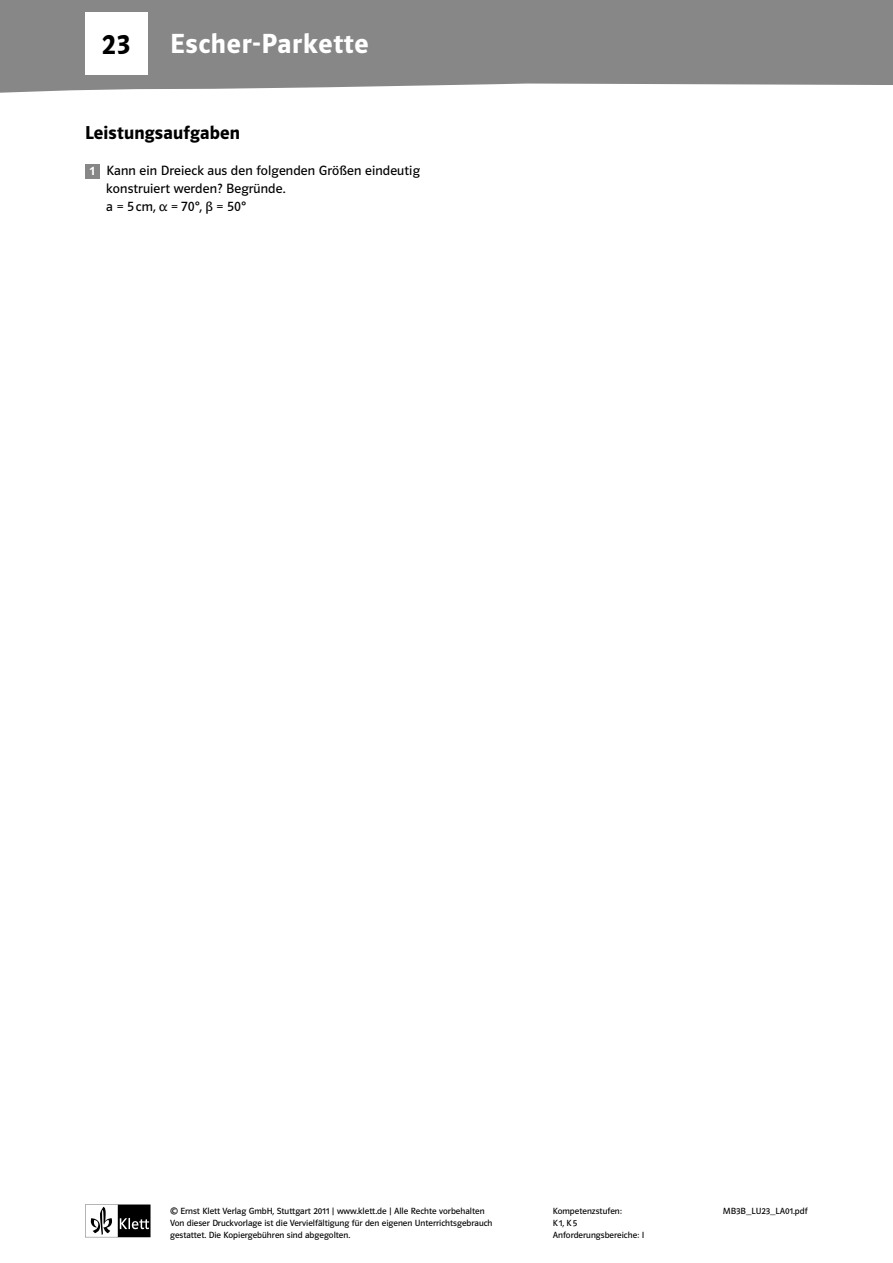
<style>
.page{position:relative;width:893px;height:1263px;background:#fff}
.page>*{position:absolute;margin:0;border:0;box-sizing:border-box;transform-origin:0 0}
.mb_bb_polo_Lerneinhe{font:27.75px "Polo MA11 K Hfett";letter-spacing:.03em;color:#fff}
.mb_bb_polo_Doppelsei{font:27.75px "Polo MA11 K Hfett";color:#000}
.mb_bb_polo_Überschri{font:18.75px "Polo MA11 K Hfett";letter-spacing:.01em;color:#000}
.mb_bb_polo_Aufgaben{font:13.5px/18px "Polo MA11 K Buch";letter-spacing:.01em;color:#000}
.t1{font:12px "Polo MA11 K Hfett";color:#fff}
.Fusszeile{font:9px/12px "Polo ST11 K Buch";color:#000}
.s1{font-family:"Polo Formelsatz Buch"}
</style>
<div class="page">
<svg style="left:0;top:0;width:893px;height:93px;background:#909090"></svg>
<svg style="left:85px;top:1204px;width:66px;height:33px"></svg>
<div style="left:85px;top:13px;width:63px;height:62px;background:#fff"></div>
<div style="left:85px;top:164px;width:14px;height:14px;background:#878787"></div>
<p class="mb_bb_polo_Doppelsei" style="left:102px;top:30px;width:30px">23</p>
<p class="mb_bb_polo_Lerneinhe" style="left:170px;top:28px;width:200px">Escher-Parkette</p>
<p class="mb_bb_polo_Überschri" style="left:85px;top:122px;width:156px">Leistungsaufgaben</p>
<p class="mb_bb_polo_Aufgaben" style="left:106px;top:162px;width:315px">Kann ein Dreieck aus den folgenden Größen eindeutig konstruiert werden? Begründe.<br>a = 5 cm, <span class="s1">α</span> = 70°, <span class="s1">β</span> = 50°</p>
<p class="t1" style="left:90px;top:164px;width:7px">1</p>
<p class="Fusszeile" style="left:170px;top:1205px;width:324px">© Ernst Klett Verlag GmbH, Stuttgart 2011 | www.klett.de | Alle Rechte vorbehalten<br>Von dieser Druckvorlage ist die Vervielfältigung für den eigenen Unterrichtsgebrauch gestattet. Die Kopiergebühren sind abgegolten.</p>
<p class="Fusszeile" style="left:553px;top:1205px;width:93px">Kompetenzstufen:<br>K1, K5<br>Anforderungsbereiche: I</p>
<p class="Fusszeile" style="left:723px;top:1205px;width:86px">MB3B_LU23_LA01.pdf</p>
</div>
